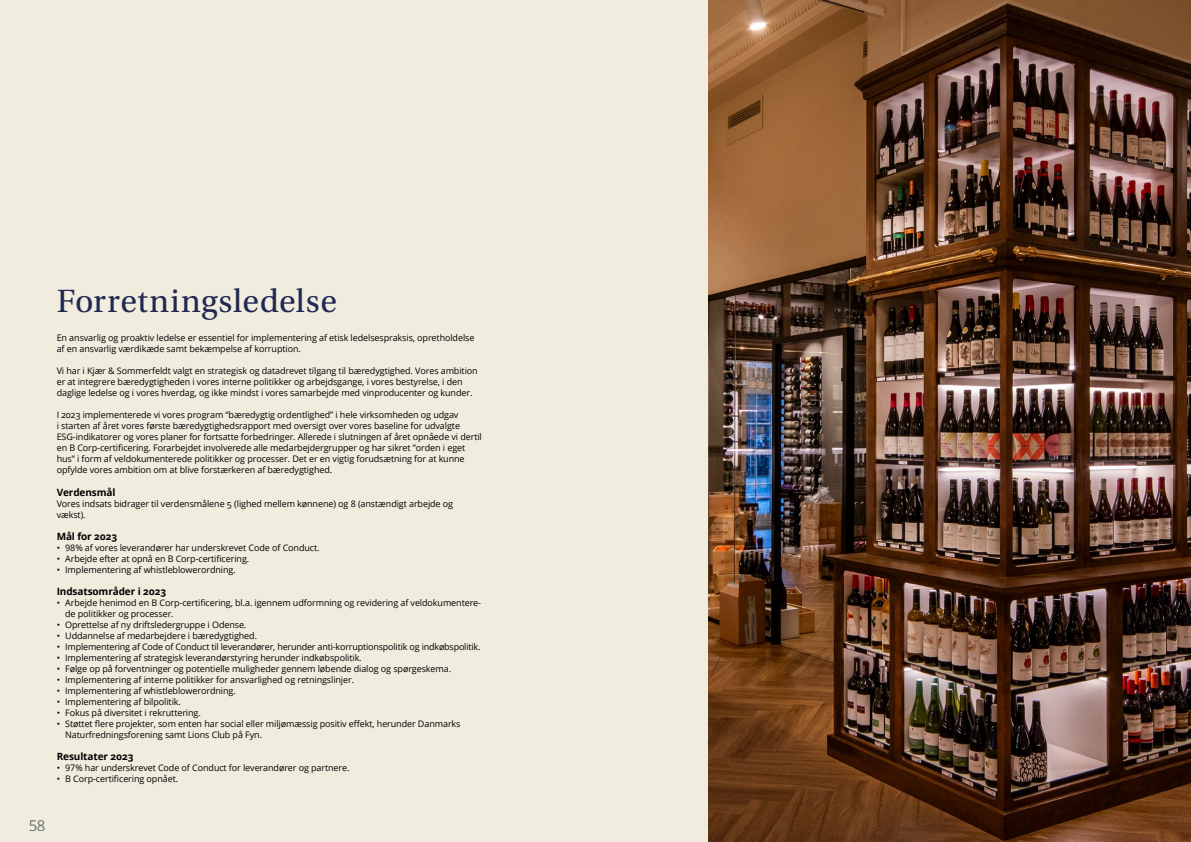
<style>
.page{position:relative;width:1191px;height:842px;background:#f1edde}
.page>*{position:absolute;margin:0;border:0;box-sizing:border-box;transform-origin:0 0}
.t1{font:34px "Utopia Std";letter-spacing:.015em;color:#212852}
.t2{font:15px "Open Sans";color:#2c3847}
.t3{font:700 10px "Open Sans";letter-spacing:-.01em;color:#000}
.t4{font:9px/11px "Open Sans";letter-spacing:-.01em;color:#000}
</style>
<div class="page">
<img style="left:709px;top:0;width:482px;height:842px">
<h1 class="t1" style="left:57px;top:282px;width:282px">Forretningsledelse</h1>
<p class="t4" style="left:57px;top:332px;width:419px">En ansvarlig og proaktiv ledelse er essentiel for implementering af etisk ledelsespraksis, opretholdelse af en ansvarlig værdikæde samt bekæmpelse af korruption.</p>
<p class="t4" style="left:57px;top:365px;width:422px">Vi har i Kjær &amp; Sommerfeldt valgt en strategisk og datadrevet tilgang til bæredygtighed. Vores ambition er at integrere bæredygtigheden i vores interne politikker og arbejdsgange, i vores bestyrelse, i den daglige ledelse og i vores hverdag, og ikke mindst i vores samarbejde med vinproducenter og kunder.</p>
<p class="t4" style="left:57px;top:409px;width:427px">I 2023 implementerede vi vores program “bæredygtig ordentlighed” i hele virksomheden og udgav<br>i starten af året vores første bæredygtighedsrapport med oversigt over vores baseline for udvalgte ESG-indikatorer og vores planer for fortsatte forbedringer. Allerede i slutningen af året opnåede vi dertil en B Corp-certificering. Forarbejdet involverede alle medarbejdergrupper og har sikret ”orden i eget hus” i form af veldokumenterede politikker og processer. Det er en vigtig forudsætning for at kunne opfylde vores ambition om at blive forstærkeren af bæredygtighed.</p>
<p class="t3" style="left:57px;top:485px;width:60px">Verdensmål</p>
<p class="t4" style="left:57px;top:498px;width:398px">Vores indsats bidrager til verdensmålene 5 (lighed mellem kønnene) og 8 (anstændigt arbejde og vækst).</p>
<p class="t3" style="left:57px;top:529px;width:62px">Mål for 2023</p>
<p class="t4" style="left:57px;top:542px;width:264px">• 98% af vores leverandører har underskrevet Code of Conduct.</p>
<p class="t4" style="left:57px;top:553px;width:194px">• Arbejde efter at opnå en B Corp-certificering.</p>
<p class="t4" style="left:57px;top:564px;width:180px">• Implementering af whistleblowerordning.</p>
<p class="t3" style="left:57px;top:584px;width:111px">Indsatsområder i 2023</p>
<p class="t4" style="left:65px;top:597px;width:417px;text-indent:-9px">• Arbejde henimod en B Corp-certificering, bl.a. igennem udformning og revidering af veldokumentere&shy;de politikker og processer.</p>
<p class="t4" style="left:57px;top:619px;width:191px">• Oprettelse af ny driftsledergruppe i Odense.</p>
<p class="t4" style="left:57px;top:630px;width:202px">• Uddannelse af medarbejdere i bæredygtighed.</p>
<p class="t4" style="left:57px;top:641px;width:425px">• Implementering af Code of Conduct til leverandører, herunder anti-korruptionspolitik og indkøbspolitik.</p>
<p class="t4" style="left:57px;top:652px;width:306px">• Implementering af strategisk leverandørstyring herunder indkøbspolitik.</p>
<p class="t4" style="left:57px;top:663px;width:396px">• Følge op på forventninger og potentielle muligheder gennem løbende dialog og spørgeskema.</p>
<p class="t4" style="left:57px;top:674px;width:299px">• Implementering af interne politikker for ansvarlighed og retningslinjer.</p>
<p class="t4" style="left:57px;top:685px;width:180px">• Implementering af whistleblowerordning.</p>
<p class="t4" style="left:57px;top:696px;width:126px">• Implementering af bilpolitik.</p>
<p class="t4" style="left:57px;top:707px;width:146px">• Fokus på diversitet i rekruttering.</p>
<p class="t4" style="left:65px;top:718px;width:397px;text-indent:-9px">• Støttet flere projekter, som enten har social eller miljømæssig positiv effekt, herunder Danmarks<br>Naturfredningsforening samt Lions Club på Fyn.</p>
<p class="t3" style="left:57px;top:749px;width:78px">Resultater 2023</p>
<p class="t4" style="left:57px;top:762px;width:294px">• 97% har underskrevet Code of Conduct for leverandører og partnere.</p>
<p class="t4" style="left:57px;top:773px;width:123px">• B Corp-certificering opnået.</p>
<h2 class="t2" style="left:28px;top:815px;width:18px">58</h2>
</div>
